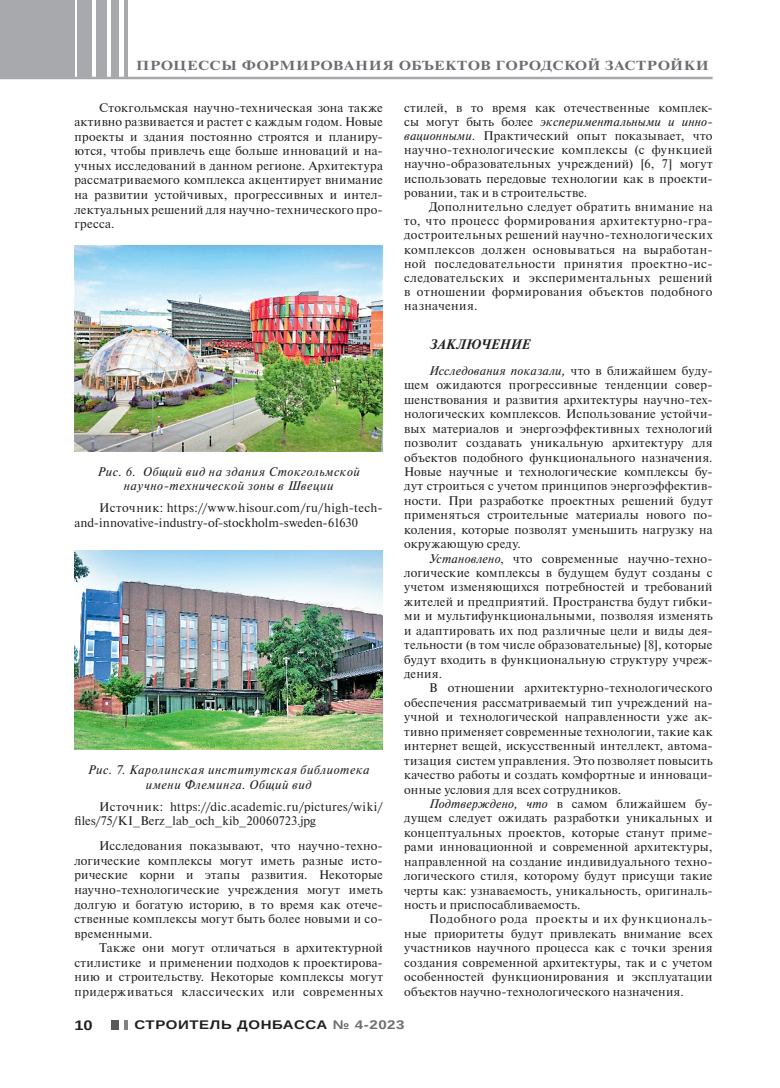
<style>
.page{position:relative;width:780px;height:1088px;background:#fff}
.page>*{position:absolute;margin:0;border:0;box-sizing:border-box;transform-origin:0 0}
.t1{font:italic 700 13.75px "Newton";letter-spacing:.02em;color:#231f20}
.t2{font:700 13.75px "Arimo";color:#231f20;scale:1.2 1}
.t3{font:700 13.12px "Newton";letter-spacing:.04em;color:#6c6d70;scale:1.2 1}
.t4{font:12.5px/14.4px "Newton";letter-spacing:.025em;color:#231f20;text-align:justify}
.t5{font:italic 12.5px/14.5px "Newton";letter-spacing:.045em;color:#231f20;text-align:center}
.t6{font:700 12.5px "Arimo";letter-spacing:.04em;color:#231f20;scale:1.2 1}
.s1{font-style:italic}
.s2{color:#6c6d70}
</style>
<div class="page">
<div style="left:0;top:0;width:74px;height:78px;background:#a8a9ad"></div>
<div style="left:78px;top:0;width:14px;height:78px;background:#a8a9ad"></div>
<div style="left:96px;top:0;width:11px;height:78px;background:#a8a9ad"></div>
<div style="left:111px;top:0;width:7px;height:78px;background:#a8a9ad"></div>
<hr style="left:124px;top:0;width:3px;height:78px;background:#a8a9ad">
<div style="left:111px;top:1020px;width:7px;height:9px;background:#57585a"></div>
<svg style="left:124px;top:1020px;width:3px;height:9px"></svg>
<hr style="left:0;top:77px;width:712px;height:2px;background:#a8a9ad">
<img style="left:74px;top:245px;width:309px;height:206px">
<img style="left:74px;top:550px;width:309px;height:200px">
<p class="t3" style="left:136px;top:57px;width:478px">ПРОЦЕССЫ ФОРМИРОВАНИЯ ОБЪЕКТОВ ГОРОДСКОЙ ЗАСТРОЙКИ</p>
<p class="t4" style="left:74px;top:100px;width:310px;text-indent:25px">Стокгольмская научно-техническая зона также активно развивается и растет с каждым годом. Новые проекты и здания постоянно строятся и планиру&shy;ются, чтобы привлечь еще больше инноваций и на&shy;учных исследований в данном регионе. Архитектура рассматриваемого комплекса акцентирует внимание на развитии устойчивых, прогрессивных и интел&shy;лектуальных решений для научно-технического про&shy;гресса.</p>
<p class="t4" style="left:404px;top:100px;width:310px">стилей, в то время как отечественные комплек&shy;сы могут быть более <span class="s1">экспериментальными и инно&shy;вационными</span>. Практический опыт показывает, что научно-технологические комплексы (с функцией научно-образовательных учреждений) [6, 7] могут использовать передовые технологии как в проекти&shy;ровании, так и в строительстве.</p>
<p class="t4" style="left:404px;top:199px;width:310px;text-indent:25px">Дополнительно следует обратить внимание на то, что процесс формирования архитектурно-гра&shy;достроительных решений научно-технологических комплексов должен основываться на выработан&shy;ной последовательности принятия проектно-ис&shy;следовательских и экспериментальных решений в отношении формирования объектов подобного назначения.</p>
<p class="t1" style="left:429px;top:336px;width:102px">ЗАКЛЮЧЕНИЕ</p>
<p class="t4" style="left:404px;top:363px;width:310px;text-indent:25px"><span class="s1">Исследования показали,</span> что в ближайшем буду&shy;щем ожидаются прогрессивные тенденции совер&shy;шенствования и развития архитектуры научно-тех&shy;нологических комплексов. Использование устойчи&shy;вых материалов и энергоэффективных технологий позволит создавать уникальную архитектуру для объектов подобного функционального назначения.<br>Новые научные и технологические комплексы бу&shy;дут строиться с учетом принципов энергоэффектив&shy;ности. При разработке проектных решений будут применяться строительные материалы нового по&shy;коления, которые позволят уменьшить нагрузку на окружающую среду.</p>
<p class="t4" style="left:404px;top:551px;width:310px;text-indent:25px"><span class="s1">Установлено</span>, что современные научно-техно&shy;логические комплексы в будущем будут созданы с учетом изменяющихся потребностей и требований жителей и предприятий. Пространства будут гибки&shy;ми и мультифункциональными, позволяя изменять и адаптировать их под различные цели и виды дея&shy;тельности (в том числе образовательные) [8], которые будут входить в функциональную структуру учреж&shy;дения.</p>
<p class="t4" style="left:404px;top:680px;width:310px;text-indent:25px">В отношении архитектурно-технологического обеспечения рассматриваемый тип учреждений на&shy;учной и технологической направленности уже ак&shy;тивно применяет современные технологии, такие как интернет вещей, искусственный интеллект, автома&shy;тизация систем управления. Это позволяет повысить качество работы и создать комфортные и инноваци&shy;онные условия для всех сотрудников.</p>
<p class="t4" style="left:404px;top:796px;width:310px;text-indent:25px"><span class="s1">Подтверждено, что</span> в самом ближайшем бу&shy;дущем следует ожидать разработки уникальных и концептуальных проектов, которые станут приме&shy;рами инновационной и современной архитектуры, направленной на создание индивидуального техно&shy;логического стиля, которому будут присущи такие черты как: узнаваемость, уникальность, оригиналь&shy;ность и приспосабливаемость.</p>
<p class="t4" style="left:404px;top:911px;width:310px;text-indent:25px">Подобного рода проекты и их функциональ&shy;ные приоритеты будут привлекать внимание всех участников научного процесса как с точки зрения создания современной архитектуры, так и с учетом особенностей функционирования и эксплуатации объектов научно-технологического назначения.</p>
<p class="t5" style="left:97px;top:464px;width:264px">Рис. 6. Общий вид на здания Стокгольмской научно-технической зоны в Швеции</p>
<p class="t4" style="left:74px;top:500px;width:310px;text-indent:25px">Источник: https://www.hisour.com/ru/high-tech&shy;and-innovative-industry-of-stockholm-sweden-61630</p>
<p class="t5" style="left:88px;top:763px;width:283px">Рис. 7. Каролинская институтская библиотека имени Флеминга. Общий вид</p>
<p class="t4" style="left:74px;top:798px;width:310px;text-indent:25px">Источник: https://dic.academic.ru/pictures/wiki/ files/75/KI_Berz_lab_och_kib_20060723.jpg</p>
<p class="t4" style="left:74px;top:838px;width:310px;text-indent:25px">Исследования показывают, что научно-техно&shy;логические комплексы могут иметь разные исто&shy;рические корни и этапы развития. Некоторые научно-технологические учреждения могут иметь долгую и богатую историю, в то время как отече&shy;ственные комплексы могут быть более новыми и со&shy;временными.</p>
<p class="t4" style="left:74px;top:940px;width:310px;text-indent:25px">Также они могут отличаться в архитектурной стилистике и применении подходов к проектирова&shy;нию и строительству. Некоторые комплексы могут придерживаться классических или современных</p>
<p class="t2" style="left:74px;top:1016px;width:17px">10</p>
<p class="t6" style="left:134px;top:1016px;width:226px">СТРОИТЕЛЬ ДОНБАССА <span class="s2">№ 4-2023</span></p>
</div>
